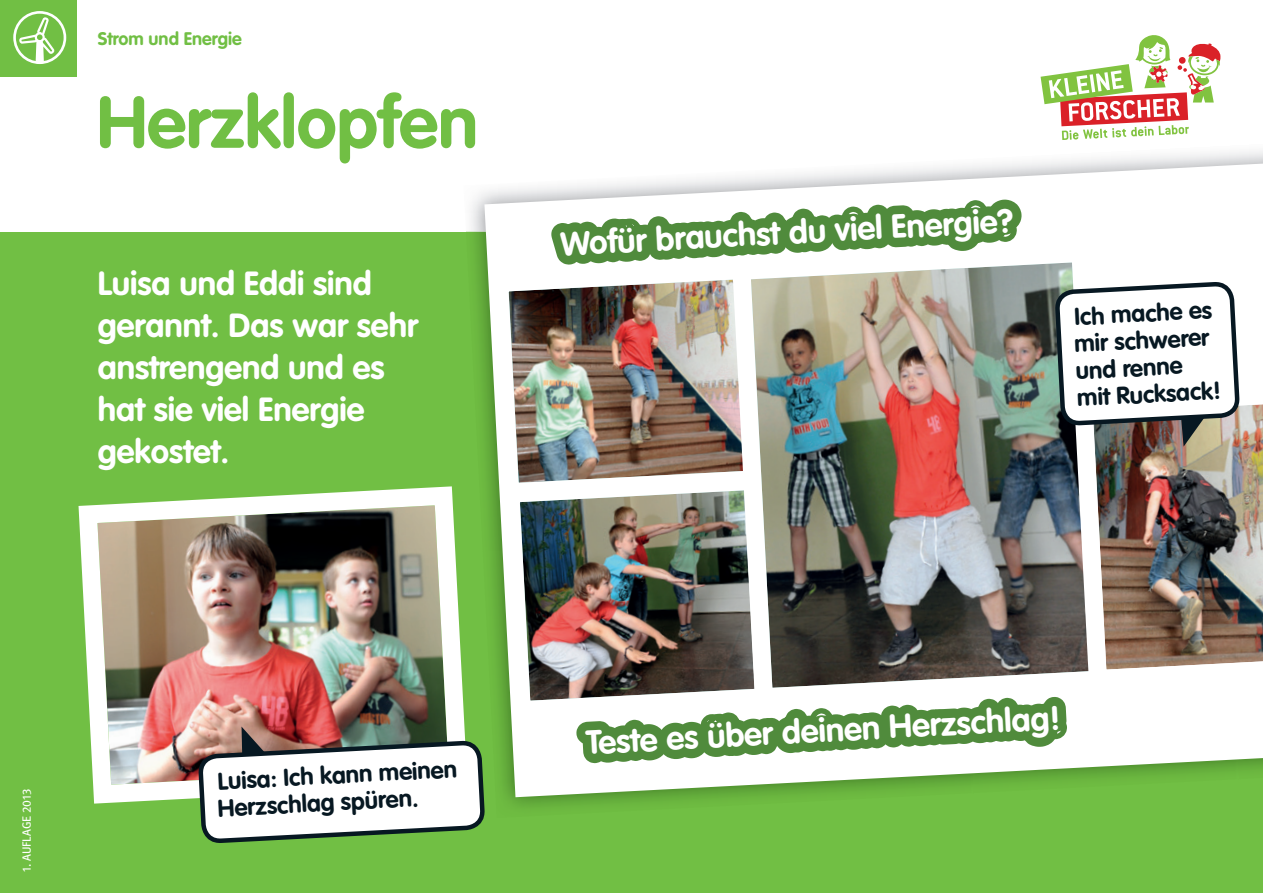
<style>
.page{position:relative;width:1263px;height:893px;background:#fff}
.page>*{position:absolute;margin:0;border:0;box-sizing:border-box;transform-origin:0 0}
.t1{font:700 72px "VAG Rounded";color:#71bf44}
.t2{font:700 33px/42px "VAG Rounded";color:#fff}
.t3{font:700 24px/27px "VAG Rounded";color:#071822}
.t4{font:700 18px "VAG Rounded";color:#71bf44}
.t5{font:12px "Meta";color:#fff}
.s1{font-family:"Meta Book Caps Expert"}
</style>
<div class="page">
<div style="left:0;top:232px;width:1263px;height:661px;background:#71bf44"></div>
<div style="left:0;top:0;width:77px;height:77px;background:#71bf44"></div>
<svg style="left:13px;top:11px;width:53px;height:53px"></svg>
<svg style="left:475px;top:151px;width:788px;height:656px"></svg>
<img style="left:78px;top:477px;width:399px;height:327px">
<img style="left:480px;top:251px;width:62px;height:260px">
<svg style="left:491px;top:462px;width:51px;height:267px;background:#99af8f"></svg>
<svg style="left:199px;top:727px;width:285px;height:116px;background:#caccc2"></svg>
<img style="left:1238px;top:374px;width:25px;height:324px">
<img style="left:542px;top:35px;width:696px;height:773px">
<p class="t4" style="left:98px;top:28px;width:146px">Strom und Energie</p>
<h1 class="t1" style="left:97px;top:80px;width:383px">Herzklopfen</h1>
<p class="t2" style="left:98px;top:262px;width:322px">Luisa und Eddi sind gerannt. Das war sehr anstrengend und es hat sie viel Energie gekostet.</p>
<p class="t2" style="left:559px;top:223px;width:455px;rotate:-3deg">Wofür brauchst du viel Energie?</p>
<p class="t3" style="left:1072px;top:303px;width:146px;rotate:-3deg">Ich mache es mir schwerer und renne mit Rucksack!</p>
<p class="t5" style="left:19px;top:872px;width:84px;rotate:-90deg"><span class="s1">1</span>. AUFLAGE <span class="s1">2013</span></p>
<p class="t3" style="left:216px;top:768px;width:243px;rotate:-3deg">Luisa: Ich kann meinen<br>Herzschlag spüren.</p>
<p class="t2" style="left:585px;top:721px;width:476px;rotate:-3deg">Teste es über deinen Herzschlag!</p>
</div>
